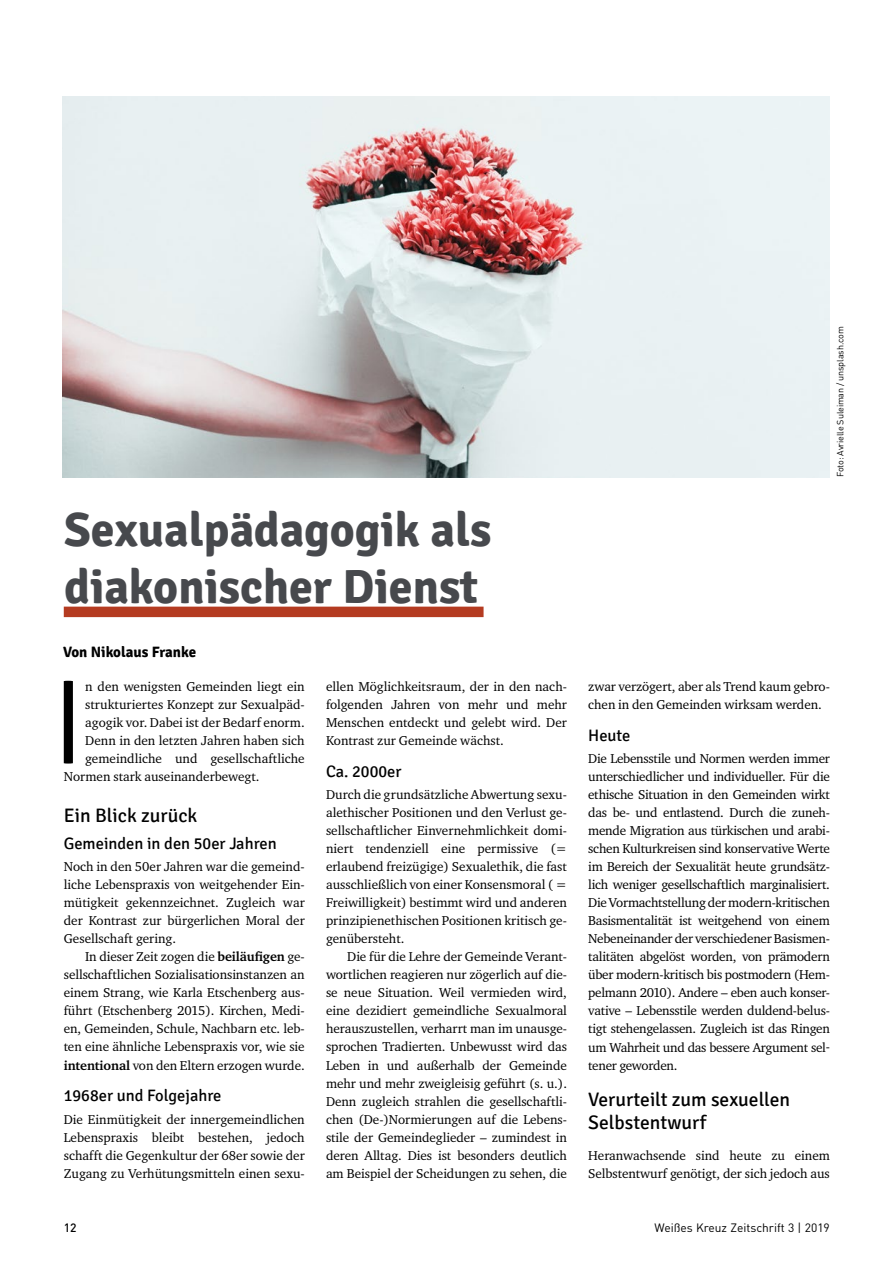
<style>
.page{position:relative;width:893px;height:1263px;background:#fff}
.page>*{position:absolute;margin:0;border:0;box-sizing:border-box;transform-origin:0 0}
.t1{font:300 120.15px "Signika";color:#000}
.t2{font:700 48px/57.6px "Signika";color:#47494d}
.t3{font:19.5px/23.4px "Signika";color:#000}
.t4{font:16.5px "Signika";color:#000}
.t5{font:700 15px "Signika";color:#000}
.t6{font:13.2px/18px "Charter ITC";color:#000;text-align:justify}
.t7{font:12px "DIN";color:#000}
.t8{font:500 12px "DIN";color:#000}
.t9{font:9px "DIN";letter-spacing:-.015em;color:#000}
.s1{font-weight:700}
</style>
<div class="page">
<div style="left:64px;top:607px;width:420px;height:10px;background:#b43b21"></div>
<img style="left:63px;top:97px;width:766px;height:380px">
<h2 class="t2" style="left:64px;top:501px;width:429px">Sexualpädagogik als diakonischer Dienst</h2>
<p class="t5" style="left:63px;top:643px;width:135px">Von Nikolaus Franke</p>
<h1 class="t1" style="left:51px;top:657px;width:35px">I</h1>
<p class="t6" style="left:85px;top:677px;width:221px">n den wenigsten Gemeinden liegt ein</p>
<p class="t6" style="left:85px;top:695px;width:221px">strukturiertes Konzept zur Sexualpäd-</p>
<p class="t6" style="left:85px;top:713px;width:221px">agogik vor. Dabei ist der Bedarf enorm.</p>
<p class="t6" style="left:85px;top:731px;width:221px">Denn in den letzten Jahren haben sich</p>
<p class="t6" style="left:85px;top:749px;width:221px">gemeindliche und gesellschaftliche</p>
<p class="t6" style="left:64px;top:767px;width:197px">Normen stark auseinanderbewegt.</p>
<h3 class="t3" style="left:64px;top:804px;width:135px">Ein Blick zurück</h3>
<p class="t4" style="left:64px;top:834px;width:214px">Gemeinden in den 50er Jahren</p>
<p class="t6" style="left:64px;top:857px;width:242px">Noch in den 50er Jahren war die gemeind&shy;liche Lebenspraxis von weitgehender Ein&shy;mütigkeit gekennzeichnet. Zugleich war der Kontrast zur bürgerlichen Moral der Gesellschaft gering.</p>
<p class="t6" style="left:64px;top:947px;width:242px;text-indent:21px">In dieser Zeit zogen die <span class="s1">beiläufigen</span> ge&shy;sellschaftlichen Sozialisationsinstanzen an einem Strang, wie Karla Etschenberg aus&shy;führt (Etschenberg 2015). Kirchen, Medi&shy;en, Gemeinden, Schule, Nachbarn etc. leb&shy;ten eine ähnliche Lebenspraxis vor, wie sie <span class="s1">intentional</span> von den Eltern erzogen wurde.</p>
<p class="t4" style="left:64px;top:1086px;width:159px">1968er und Folgejahre</p>
<p class="t6" style="left:64px;top:1110px;width:242px">Die Einmütigkeit der innergemeindlichen Lebenspraxis bleibt bestehen, jedoch schafft die Gegenkultur der 68er sowie der Zugang zu Verhütungsmitteln einen sexu-</p>
<p class="t6" style="left:326px;top:677px;width:242px">ellen Möglichkeitsraum, der in den nach&shy;folgenden Jahren von mehr und mehr Menschen entdeckt und gelebt wird. Der Kontrast zur Gemeinde wächst.</p>
<p class="t4" style="left:326px;top:762px;width:77px">Ca. 2000er</p>
<p class="t6" style="left:326px;top:785px;width:242px">Durch die grundsätzliche Abwertung sexu&shy;alethischer Positionen und den Verlust ge&shy;sellschaftlicher Einvernehmlichkeit domi&shy;niert tendenziell eine permissive (= erlaubend freizügige) Sexualethik, die fast ausschließlich von einer Konsensmoral ( = Freiwilligkeit) bestimmt wird und anderen prinzipienethischen Positionen kritisch ge&shy;genübersteht.</p>
<p class="t6" style="left:326px;top:947px;width:242px;text-indent:21px">Die für die Lehre der Gemeinde Verant&shy;wortlichen reagieren nur zögerlich auf die&shy;se neue Situation. Weil vermieden wird, eine dezidiert gemeindliche Sexualmoral herauszustellen, verharrt man im unausge&shy;sprochen Tradierten. Unbewusst wird das Leben in und außerhalb der Gemeinde mehr und mehr zweigleisig geführt (s. u.).<br>Denn zugleich strahlen die gesellschaftli&shy;chen (De-)Normierungen auf die Lebens&shy;stile der Gemeindeglieder – zumindest in deren Alltag. Dies ist besonders deutlich am Beispiel der Scheidungen zu sehen, die</p>
<p class="t9" style="left:835px;top:477px;width:152px;rotate:-90deg">Foto: Avrielle Suleiman / unsplash.com</p>
<p class="t6" style="left:588px;top:677px;width:243px">zwar verzögert, aber als Trend kaum gebro&shy;chen in den Gemeinden wirksam werden.</p>
<p class="t4" style="left:588px;top:726px;width:44px">Heute</p>
<p class="t6" style="left:588px;top:749px;width:243px">Die Lebensstile und Normen werden immer unterschiedlicher und individueller. Für die ethische Situation in den Gemeinden wirkt das be- und entlastend. Durch die zuneh&shy;mende Migration aus türkischen und arabi&shy;schen Kulturkreisen sind konservative Werte im Bereich der Sexualität heute grundsätz&shy;lich weniger gesellschaftlich marginalisiert.<br>Die Vormachtstellung der modern-kritischen Basismentalität ist weitgehend von einem Nebeneinander der verschiedener Basismen&shy;talitäten abgelöst worden, von prämodern über modern-kritisch bis postmodern (Hem&shy;pelmann 2010). Andere – eben auch konser&shy;vative – Lebensstile werden duldend-belus&shy;tigt stehengelassen. Zugleich ist das Ringen um Wahrheit und das bessere Argument sel&shy;tener geworden.</p>
<h3 class="t3" style="left:588px;top:1087px;width:203px">Verurteilt zum sexuellen<br>Selbstentwurf</h3>
<p class="t6" style="left:588px;top:1146px;width:243px">Heranwachsende sind heute zu einem<br>Selbstentwurf genötigt, der sich jedoch aus</p>
<p class="t8" style="left:64px;top:1220px;width:14px">12</p>
<p class="t7" style="left:655px;top:1220px;width:177px">Weißes Kreuz Zeitschrift 3 | 2019</p>
</div>
